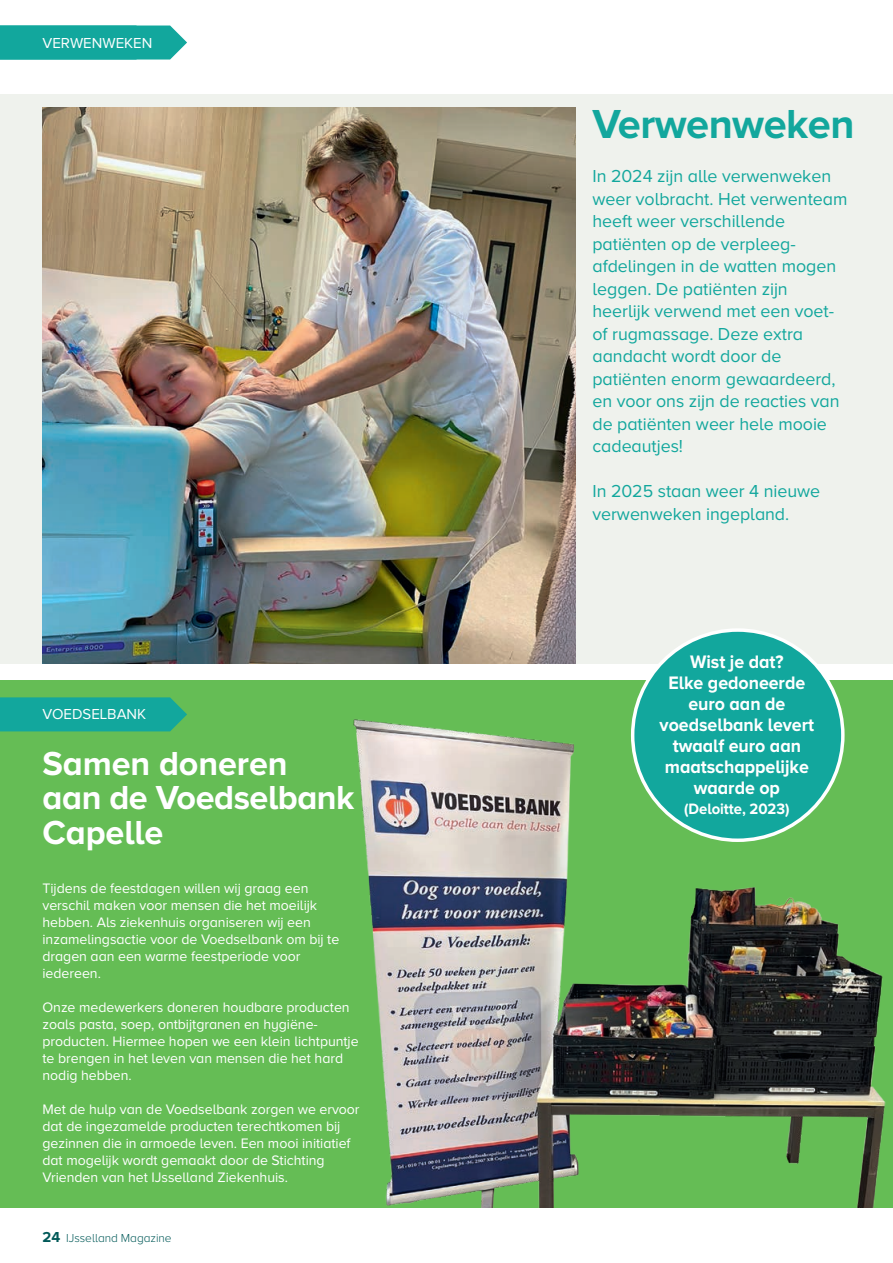
<style>
.page{position:relative;width:893px;height:1263px;background:#fff}
.page>*{position:absolute;margin:0;border:0;box-sizing:border-box;transform-origin:0 0}
.t1{font:700 42px "Proxima Nova A";letter-spacing:-.015em;color:#12a79d}
.t2{font:700 34.5px/34.5px "Proxima Nova A";letter-spacing:-.005em;color:#fff}
.t3{font:700 18.75px/21px "Proxima Nova A";letter-spacing:-.005em;color:#fff;text-align:center;scale:.95 1}
.t4{font:18px/22.5px "Proxima Nova A";letter-spacing:-.005em;color:#12a79d}
.t5{font:700 15.6px "Proxima Nova A";letter-spacing:-.005em;color:#fff;scale:.95 1}
.t6{font:15px/18px "Proxima Nova A";color:#fff}
.t7{font:14.25px/17px "Proxima Nova A";letter-spacing:-.005em;color:#fff}
.t8{font:300 12px "Proxima Nova A";letter-spacing:-.005em;color:#015958}
.s1{font-weight:700;font-size:15px}
</style>
<div class="page">
<div style="left:0;top:680px;width:893px;height:528px;background:#65bd55"></div>
<img style="left:353px;top:680px;width:533px;height:528px">
<svg style="left:0;top:26px;width:187px;height:34px;background:#1eaba2"></svg>
<svg style="left:0;top:697px;width:187px;height:34px;background:#16a898"></svg>
<div style="left:0;top:94px;width:893px;height:569px;background:#eff2ed"></div>
<img style="left:43px;top:107px;width:532px;height:556px">
<div style="left:633px;top:630px;width:210px;height:210px;background:#12a79d;border-radius:50%"></div>
<p class="t6" style="left:43px;top:24px;width:69px">IMMUNO-<br>THERAPIE</p>
<p class="t6" style="left:43px;top:33px;width:111px">VERWENWEKEN</p>
<p class="t6" style="left:43px;top:705px;width:105px">VOEDSELBANK</p>
<h2 class="t2" style="left:43px;top:745px;width:314px">Samen doneren aan de Voedselbank<br>Capelle</h2>
<p class="t7" style="left:43px;top:880px;width:298px">Tijdens de feestdagen willen wij graag een verschil maken voor mensen die het moeilijk hebben. Als ziekenhuis organiseren wij een inzamelingsactie voor de Voedselbank om bij te dragen aan een warme feestperiode voor iedereen.</p>
<p class="t7" style="left:43px;top:999px;width:318px">Onze medewerkers doneren houdbare producten zoals pasta, soep, ontbijtgranen en hygiëne&shy;producten. Hiermee hopen we een klein lichtpuntje te brengen in het leven van mensen die het hard nodig hebben.</p>
<p class="t7" style="left:43px;top:1101px;width:319px">Met de hulp van de Voedselbank zorgen we ervoor dat de ingezamelde producten terechtkomen bij gezinnen die in armoede leven. Een mooi initiatief dat mogelijk wordt gemaakt door de Stichting Vrienden van het IJsselland Ziekenhuis.</p>
<p class="t8" style="left:43px;top:1231px;width:131px"><span class="s1">24</span> IJsselland Magazine</p>
<h1 class="t1" style="left:592px;top:100px;width:263px">Verwenweken</h1>
<p class="t4" style="left:592px;top:165px;width:256px">In 2024 zijn alle verwenweken weer volbracht. Het verwenteam heeft weer verschillende patiënten op de verpleeg&shy;afdelingen in de watten mogen leggen. De patiënten zijn heerlijk verwend met een voet&shy;of rugmassage. Deze extra aandacht wordt door de patiënten enorm gewaardeerd, en voor ons zijn de reacties van de patiënten weer hele mooie cadeautjes!</p>
<p class="t4" style="left:592px;top:480px;width:229px">In 2025 staan weer 4 nieuwe verwenweken ingepland.</p>
<h3 class="t3" style="left:660px;top:650px;width:164px">Wist je dat?<br>Elke gedoneerde euro aan de voedselbank levert twaalf euro aan maatschappelijke waarde op</h3>
<p class="t5" style="left:684px;top:800px;width:112px">(Deloitte, 2023)</p>
</div>
